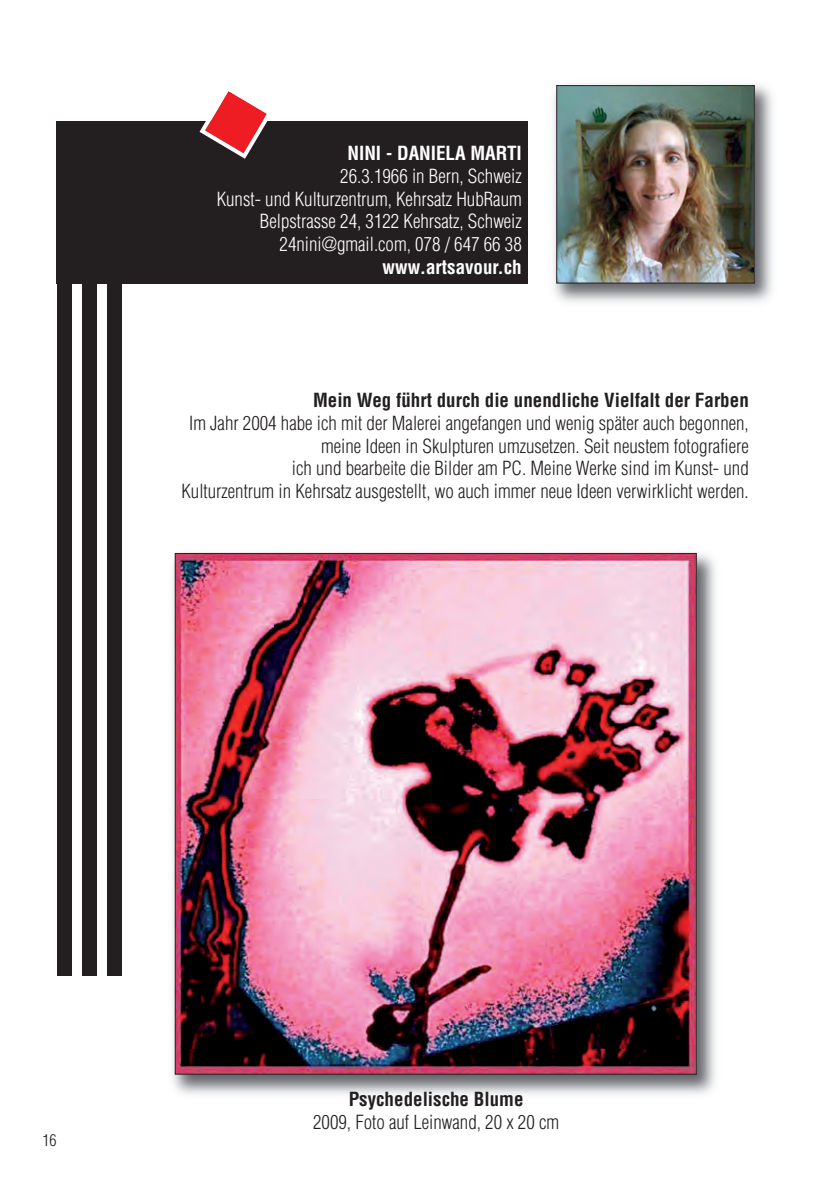
<style>
.page{position:relative;width:840px;height:1191px;background:#fff}
.page>*{position:absolute;margin:0;border:0;box-sizing:border-box;transform-origin:0 0}
.t1{font:300 condensed 19px/22.8px "Helvetica";color:#231f20;text-align:right}
.t2{font:300 condensed 19px/22.8px "Helvetica";color:#fff;text-align:right}
.t3{font:700 condensed 19px "Helvetica";color:#231f20}
.t4{font:700 condensed 19px "Helvetica";color:#fff}
.t5{font:300 condensed 16px "Helvetica";color:#231f20}
</style>
<div class="page">
<img style="left:172px;top:552px;width:544px;height:543px">
<img style="left:177px;top:555px;width:517px;height:517px">
<img style="left:553px;top:84px;width:220px;height:219px">
<img style="left:558px;top:87px;width:194px;height:194px">
<div style="left:556px;top:85px;width:198px;height:198px;border:1px solid #231f20"></div>
<div style="left:57px;top:121px;width:470px;height:162px;background:#231f20"></div>
<div style="left:107px;top:124px;width:14px;height:851px;background:#231f20"></div>
<div style="left:82px;top:124px;width:14px;height:851px;background:#231f20"></div>
<div style="left:57px;top:124px;width:14px;height:851px;background:#231f20"></div>
<svg style="left:199px;top:91px;width:69px;height:68px"></svg>
<p class="t4" style="left:347px;top:142px;width:176px">NINI - DANIELA MARTI</p>
<p class="t2" style="left:216px;top:165px;width:306px">26.3.1966 in Bern, Schweiz<br>Kunst- und Kulturzentrum, Kehrsatz HubRaum Belpstrasse 24, 3122 Kehrsatz, Schweiz 24nini@gmail.com, 078 / 647 66 38</p>
<p class="t4" style="left:382px;top:256px;width:141px">www.artsavour.ch</p>
<p class="t3" style="left:313px;top:389px;width:437px">Mein Weg führt durch die unendliche Vielfalt der Farben</p>
<p class="t1" style="left:181px;top:412px;width:568px">Im Jahr 2004 habe ich mit der Malerei angefangen und wenig später auch begonnen, meine Ideen in Skulpturen umzusetzen. Seit neustem fotografiere<br>ich und bearbeite die Bilder am PC. Meine Werke sind im Kunst- und<br>Kulturzentrum in Kehrsatz ausgestellt, wo auch immer neue Ideen verwirklicht werden.</p>
<p class="t5" style="left:42px;top:1131px;width:16px">16</p>
<p class="t3" style="left:348px;top:1088px;width:176px">Psychedelische Blume</p>
<p class="t1" style="left:313px;top:1111px;width:247px">2009, Foto auf Leinwand, 20 x 20 cm</p>
</div>
